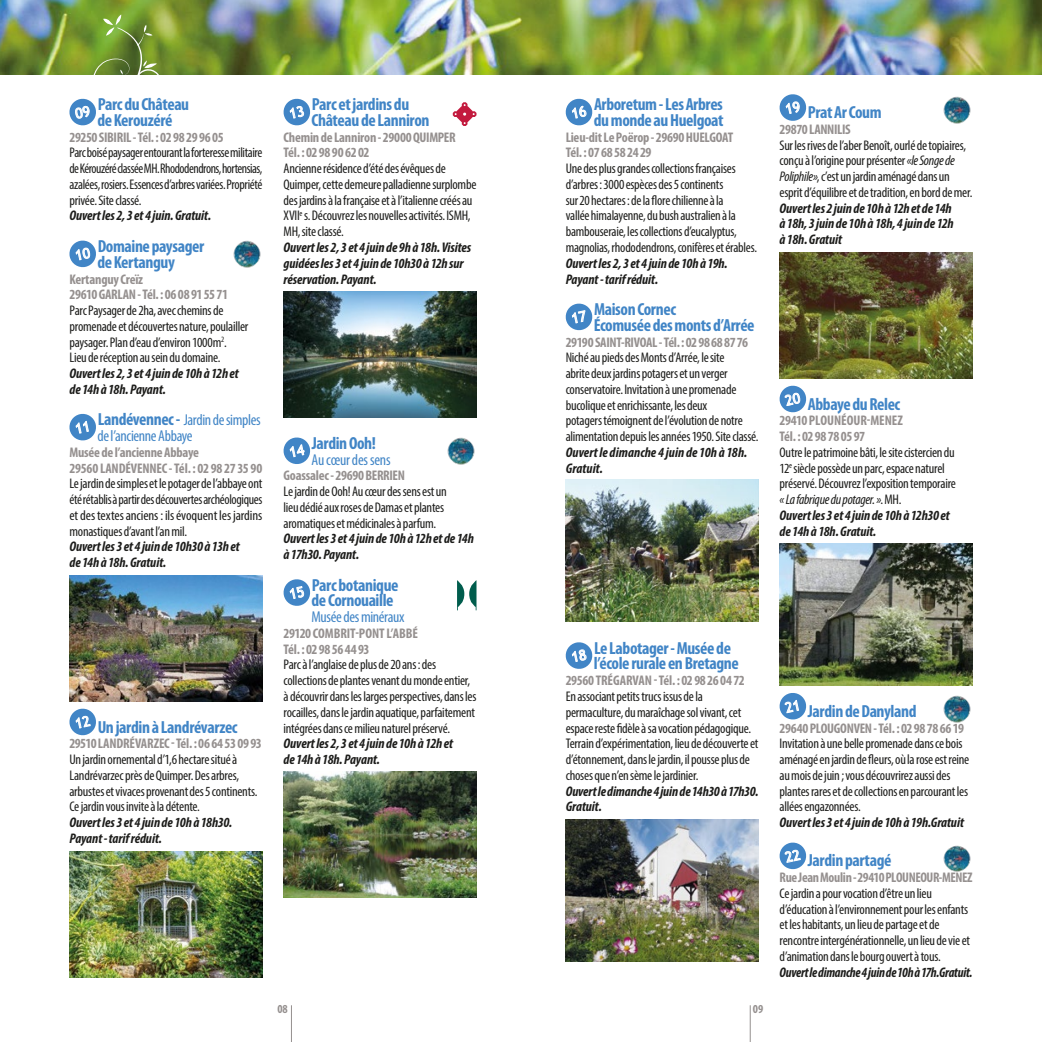
<style>
.page{position:relative;width:1042px;height:1042px;background:#fff}
.page>*{position:absolute;margin:0;border:0;box-sizing:border-box;transform-origin:0 0}
.t1{font:700 condensed 17.5px/15.8px "Myriad Pro";letter-spacing:-.025em;color:#4185c6}
.t2{font:condensed 15.75px/15.8px "Myriad Pro";letter-spacing:-.02em;color:#4185c6}
.t3{font:condensed 14px/15.8px "Myriad Pro";letter-spacing:-.02em;color:#1d1d1b}
.t4{font:italic 700 condensed 14px/15.8px "Myriad Pro";letter-spacing:-.005em;color:#1d1d1b}
.t5{font:700 condensed 14px/15.8px "Myriad Pro";letter-spacing:-.02em;color:#95908f}
.t6{font:italic 700 condensed 14px "Myriad Pro";letter-spacing:-.005em;color:#1d1d1b;scale:.96 1}
.t7{font:700 condensed 12.25px "Myriad Pro";color:#95908f}
.s1{font-weight:700;font-size:17.5px}
.s2{font-style:italic}
.s3{font-weight:700;font-style:italic}
</style>
<div class="page">
<hr style="left:750px;top:1005px;width:1px;height:37px;background:#95908f">
<hr style="left:291px;top:1005px;width:1px;height:37px;background:#95908f">
<img style="left:0;top:0;width:1042px;height:74px">
<img style="left:233px;top:240px;width:28px;height:28px">
<svg style="left:453px;top:102px;width:23px;height:24px"></svg>
<img style="left:447px;top:437px;width:28px;height:28px">
<svg style="left:457px;top:580px;width:19px;height:30px"></svg>
<img style="left:943px;top:96px;width:28px;height:28px">
<img style="left:943px;top:695px;width:28px;height:28px">
<img style="left:943px;top:845px;width:28px;height:27px">
<img style="left:284px;top:771px;width:192px;height:127px">
<img style="left:284px;top:291px;width:192px;height:127px">
<img style="left:779px;top:543px;width:193px;height:142px">
<img style="left:779px;top:252px;width:193px;height:126px">
<img style="left:566px;top:480px;width:192px;height:142px">
<img style="left:566px;top:819px;width:192px;height:142px">
<img style="left:69px;top:575px;width:193px;height:127px">
<img style="left:69px;top:851px;width:193px;height:126px">
<svg style="left:68px;top:15px;width:93px;height:111px"></svg>
<svg style="left:69px;top:240px;width:27px;height:28px"></svg>
<svg style="left:69px;top:413px;width:27px;height:28px"></svg>
<svg style="left:69px;top:708px;width:27px;height:28px"></svg>
<svg style="left:283px;top:98px;width:28px;height:28px"></svg>
<svg style="left:283px;top:437px;width:28px;height:27px"></svg>
<svg style="left:283px;top:579px;width:28px;height:27px"></svg>
<svg style="left:565px;top:98px;width:28px;height:28px"></svg>
<svg style="left:565px;top:303px;width:28px;height:28px"></svg>
<svg style="left:565px;top:642px;width:28px;height:27px"></svg>
<svg style="left:779px;top:94px;width:28px;height:27px"></svg>
<svg style="left:779px;top:385px;width:28px;height:28px"></svg>
<svg style="left:779px;top:693px;width:28px;height:27px"></svg>
<svg style="left:779px;top:842px;width:28px;height:28px"></svg>
<p class="t1" style="left:97px;top:96px;width:93px">Parc du Château de Kerouzéré</p>
<p class="t5" style="left:69px;top:129px;width:156px">29250 SIBIRIL - Tél. : 02 98 29 96 05</p>
<p class="t3" style="left:69px;top:145px;width:194px;text-align:justify">Parc boisé paysager entourant la forteresse militaire de Kérouzéré classée MH. Rhododendrons, hortensias, azalées, rosiers. Essences d’arbres variées. Propriété privée. Site classé.</p>
<p class="t4" style="left:69px;top:208px;width:143px">Ouvert les 2, 3 et 4 juin. Gratuit.</p>
<p class="t1" style="left:97px;top:238px;width:108px">Domaine paysager de Kertanguy</p>
<p class="t5" style="left:69px;top:271px;width:160px">Kertanguy Creïz<br>29610 GARLAN - Tél. : 06 08 91 55 71</p>
<p class="t3" style="left:69px;top:302px;width:180px">Parc Paysager de 2ha, avec chemins de promenade et découvertes nature, poulailler paysager. Plan d’eau d’environ 1000m<sup>2</sup>.<br>Lieu de réception au sein du domaine.</p>
<p class="t4" style="left:69px;top:365px;width:171px">Ouvert les 2, 3 et 4 juin de 10h à 12h et de 14h à 18h. Payant.</p>
<p class="t2" style="left:97px;top:412px;width:165px"><span class="s1">Landévennec -</span> Jardin de simples de l’ancienne Abbaye</p>
<p class="t5" style="left:69px;top:444px;width:194px">Musée de l’ancienne Abbaye<br>29560 LANDÉVENNEC - Tél. : 02 98 27 35 90</p>
<p class="t3" style="left:69px;top:476px;width:194px;text-align:justify">Le jardin de simples et le potager de l’abbaye ont été rétablis à partir des découvertes archéologiques et des textes anciens : ils évoquent les jardins monastiques d’avant l’an mil.</p>
<p class="t4" style="left:69px;top:538px;width:172px">Ouvert les 3 et 4 juin de 10h30 à 13h et de 14h à 18h. Gratuit.</p>
<p class="t1" style="left:98px;top:718px;width:141px">Un jardin à Landrévarzec</p>
<p class="t5" style="left:69px;top:735px;width:194px">29510 LANDRÉVARZEC - Tél. : 06 64 53 09 93</p>
<p class="t3" style="left:69px;top:751px;width:190px">Un jardin ornemental d’1,6 hectare situé à Landrévarzec près de Quimper. Des arbres, arbustes et vivaces provenant des 5 continents.<br>Ce jardin vous invite à la détente.</p>
<p class="t4" style="left:69px;top:814px;width:164px">Ouvert les 3 et 4 juin de 10h à 18h30.<br>Payant - tarif réduit.</p>
<p class="t1" style="left:311px;top:96px;width:120px">Parc et jardins du<br>Château de Lanniron</p>
<p class="t5" style="left:284px;top:129px;width:174px">Chemin de Lanniron - 29000 QUIMPER<br>Tél. : 02 98 90 62 02</p>
<p class="t3" style="left:284px;top:161px;width:194px">Ancienne résidence d’été des évêques de Quimper, cette demeure palladienne surplombe des jardins à la française et à l’italienne créés au XVII<sup>e</sup> s. Découvrez les nouvelles activités. ISMH, MH, site classé.</p>
<p class="t4" style="left:284px;top:239px;width:189px">Ouvert les 2, 3 et 4 juin de 9h à 18h. Visites guidées les 3 et 4 juin de 10h30 à 12h sur réservation. Payant.</p>
<p class="t1" style="left:312px;top:435px;width:66px">Jardin Ooh!</p>
<p class="t2" style="left:311px;top:451px;width:81px">Au cœur des sens</p>
<p class="t5" style="left:284px;top:467px;width:123px">Goassalec - 29690 BERRIEN</p>
<p class="t3" style="left:284px;top:483px;width:165px">Le jardin de Ooh! Au cœur des sens est un lieu dédié aux roses de Damas et plantes aromatiques et médicinales à parfum.</p>
<p class="t4" style="left:284px;top:530px;width:192px">Ouvert les 3 et 4 juin de 10h à 12h et de 14h à 17h30. Payant.</p>
<p class="t1" style="left:312px;top:576px;width:88px">Parc botanique de Cornouaille</p>
<p class="t2" style="left:312px;top:609px;width:95px">Musée des minéraux</p>
<p class="t5" style="left:284px;top:625px;width:136px">29120 COMBRIT-PONT L’ABBÉ<br>Tél. : 02 98 56 44 93</p>
<p class="t3" style="left:284px;top:657px;width:194px">Parc à l’anglaise de plus de 20 ans : des collections de plantes venant du monde entier, à découvrir dans les larges perspectives, dans les rocailles, dans le jardin aquatique, parfaitement intégrées dans ce milieu naturel préservé.</p>
<p class="t4" style="left:284px;top:735px;width:171px">Ouvert les 2, 3 et 4 juin de 10h à 12h et de 14h à 18h. Payant.</p>
<p class="t1" style="left:594px;top:96px;width:131px">Arboretum - Les Arbres du monde au Huelgoat</p>
<p class="t5" style="left:566px;top:129px;width:169px">Lieu-dit Le Poërop - 29690 HUELGOAT<br>Tél. : 07 68 58 24 29</p>
<p class="t3" style="left:566px;top:161px;width:193px">Une des plus grandes collections françaises d’arbres : 3000 espèces des 5 continents<br>sur 20 hectares : de la flore chilienne à la<br>vallée himalayenne, du bush australien à la bambouseraie, les collections d’eucalyptus, magnolias, rhododendrons, conifères et érables.</p>
<p class="t4" style="left:566px;top:255px;width:163px">Ouvert les 2, 3 et 4 juin de 10h à 19h.<br>Payant - tarif réduit.</p>
<p class="t1" style="left:594px;top:301px;width:162px">Maison Cornec<br>Écomusée des monts d’Arrée</p>
<p class="t5" style="left:566px;top:334px;width:184px">29190 SAINT-RIVOAL - Tél. : 02 98 68 87 76</p>
<p class="t3" style="left:566px;top:350px;width:194px">Niché au pieds des Monts d’Arrée, le site<br>abrite deux jardins potagers et un verger conservatoire. Invitation à une promenade bucolique et enrichissante, les deux<br>potagers témoignent de l’évolution de notre alimentation depuis les années 1950. Site classé.</p>
<p class="t4" style="left:566px;top:444px;width:183px">Ouvert le dimanche 4 juin de 10h à 18h.<br>Gratuit.</p>
<p class="t1" style="left:594px;top:639px;width:147px">Le Labotager - Musée de l’école rurale en Bretagne</p>
<p class="t5" style="left:566px;top:672px;width:181px">29560 TRÉGARVAN - Tél. : 02 98 26 04 72</p>
<p class="t3" style="left:566px;top:688px;width:194px">En associant petits trucs issus de la permaculture, du maraîchage sol vivant, cet espace reste fidèle à sa vocation pédagogique.<br>Terrain d’expérimentation, lieu de découverte et d’étonnement, dans le jardin, il pousse plus de choses que n’en sème le jardinier.</p>
<p class="t4" style="left:566px;top:782px;width:194px">Ouvert le dimanche 4 juin de 14h30 à 17h30.<br>Gratuit.</p>
<p class="t7" style="left:277px;top:1001px;width:12px">08</p>
<p class="t7" style="left:753px;top:1001px;width:12px">09</p>
<p class="t1" style="left:808px;top:104px;width:75px">Prat Ar Coum</p>
<p class="t5" style="left:779px;top:121px;width:73px">29870 LANNILIS</p>
<p class="t3" style="left:779px;top:137px;width:194px">Sur les rives de l’aber Benoît, ourlé de topiaires, conçu à l’origine pour présenter <span class="s2">«le Songe de Poliphile»</span>, c’est un jardin aménagé dans un esprit d’équilibre et de tradition, en bord de mer.</p>
<p class="t4" style="left:779px;top:200px;width:176px">Ouvert les 2 juin de 10h à 12h et de 14h à 18h, 3 juin de 10h à 18h, 4 juin de 12h à 18h. Gratuit</p>
<p class="t1" style="left:808px;top:395px;width:94px">Abbaye du Relec</p>
<p class="t5" style="left:779px;top:412px;width:125px">29410 PLOUNÉOUR-MENEZ<br>Tél. : 02 98 78 05 97</p>
<p class="t3" style="left:779px;top:444px;width:178px">Outre le patrimoine bâti, le site cistercien du 12<sup>e</sup> siècle possède un parc, espace naturel préservé. Découvrez l’exposition temporaire <span class="s2">« La fabrique du potager. »</span>. MH.<br><span class="s3">Ouvert les 3 et 4 juin de 10h à 12h30 et de 14h à 18h. Gratuit.</span></p>
<p class="t1" style="left:808px;top:702px;width:110px">Jardin de Danyland</p>
<p class="t5" style="left:779px;top:719px;width:186px">29640 PLOUGONVEN - Tél. : 02 98 78 66 19</p>
<p class="t3" style="left:779px;top:735px;width:191px">Invitation à une belle promenade dans ce bois aménagé en jardin de fleurs, où la rose est reine au mois de juin ; vous découvrirez aussi des plantes rares et de collections en parcourant les allées engazonnées.</p>
<p class="t4" style="left:779px;top:814px;width:186px">Ouvert les 3 et 4 juin de 10h à 19h.Gratuit</p>
<p class="t1" style="left:808px;top:852px;width:85px">Jardin partagé</p>
<p class="t5" style="left:779px;top:869px;width:194px">Rue Jean Moulin - 29410 PLOUNEOUR-MENEZ</p>
<p class="t3" style="left:779px;top:885px;width:192px">Ce jardin a pour vocation d’être un lieu d’éducation à l’environnement pour les enfants et les habitants, un lieu de partage et de rencontre intergénérationnelle, un lieu de vie et d’animation dans le bourg ouvert à tous.</p>
<p class="t6" style="left:779px;top:963px;width:202px">Ouvert le dimanche 4 juin de 10h à 17h.Gratuit.</p>
</div>
